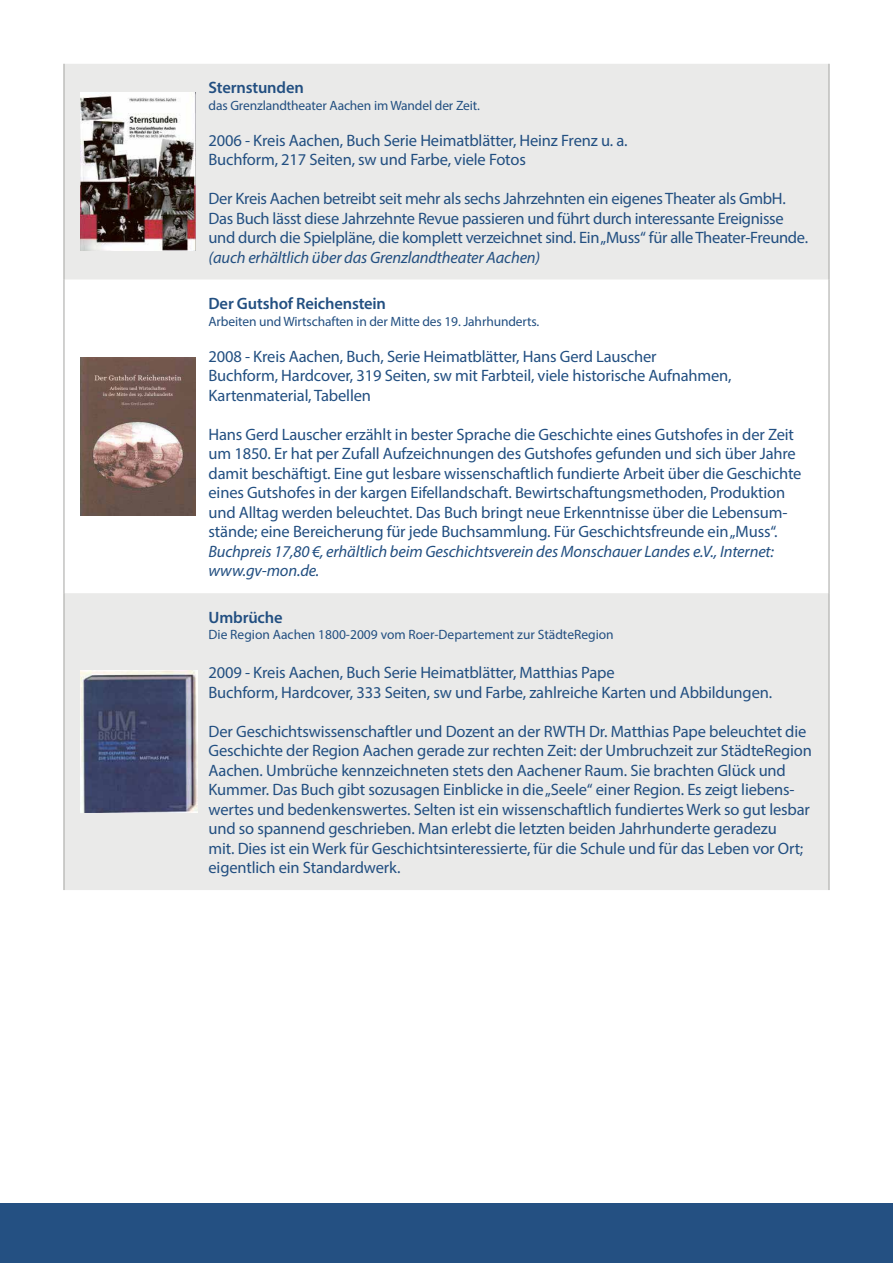
<style>
.page{position:relative;width:893px;height:1263px;background:#fff}
.page>*{position:absolute;margin:0;border:0;box-sizing:border-box;transform-origin:0 0}
.Fließtext{font:16.5px/19.5px "Myriad Pro";letter-spacing:-.01em;color:#224f81}
.Fließtext-2{font:italic 16.5px/19.5px "Myriad Pro";letter-spacing:-.01em;color:#224f81}
.Fließtext-3{font:600 16.5px "Myriad Pro";letter-spacing:-.01em;color:#224f81}
.Fließtext-4{font:13.5px "Myriad Pro";letter-spacing:-.01em;color:#224f81}
.s1{font-style:italic}
</style>
<div class="page">
<div style="left:0;top:1203px;width:893px;height:60px;background:#245082"></div>
<div style="left:65px;top:64px;width:764px;height:826px;background:#eaeae9"></div>
<svg style="left:65px;top:280px;width:764px;height:313px"></svg>
<hr style="left:64px;top:64px;width:1px;height:216px;background:#a4a4a1">
<hr style="left:64px;top:280px;width:1px;height:313px;background:#a4a4a1">
<hr style="left:64px;top:593px;width:1px;height:297px;background:#a4a4a1">
<hr style="left:829px;top:64px;width:1px;height:216px;background:#a4a4a1">
<hr style="left:829px;top:280px;width:1px;height:313px;background:#a4a4a1">
<hr style="left:829px;top:593px;width:1px;height:297px;background:#a4a4a1">
<img style="left:81px;top:93px;width:115px;height:158px">
<img style="left:81px;top:358px;width:115px;height:157px">
<img style="left:81px;top:670px;width:116px;height:143px">
<p class="Fließtext-3" style="left:209px;top:77px;width:97px">Sternstunden</p>
<p class="Fließtext-4" style="left:209px;top:97px;width:273px">das Grenzlandtheater Aachen im Wandel der Zeit.</p>
<p class="Fließtext" style="left:209px;top:130px;width:421px">2006 - Kreis Aachen, Buch Serie Heimatblätter, Heinz Frenz u. a.</p>
<p class="Fließtext" style="left:209px;top:150px;width:319px">Buchform, 217 Seiten, sw und Farbe, viele Fotos</p>
<p class="Fließtext" style="left:209px;top:189px;width:601px">Der Kreis Aachen betreibt seit mehr als sechs Jahrzehnten ein eigenes Theater als GmbH.<br>Das Buch lässt diese Jahrzehnte Revue passieren und führt durch interessante Ereignisse und durch die Spielpläne, die komplett verzeichnet sind. Ein „Muss“ für alle Theater-Freunde. <span class="s1">(auch erhältlich über das Grenzlandtheater Aachen)</span></p>
<p class="Fließtext-3" style="left:209px;top:293px;width:179px">Der Gutshof Reichenstein</p>
<p class="Fließtext-4" style="left:209px;top:313px;width:332px">Arbeiten und Wirtschaften in der Mitte des 19. Jahrhunderts.</p>
<p class="Fließtext" style="left:209px;top:346px;width:449px">2008 - Kreis Aachen, Buch, Serie Heimatblätter, Hans Gerd Lauscher</p>
<p class="Fließtext" style="left:209px;top:366px;width:525px">Buchform, Hardcover, 319 Seiten, sw mit Farbteil, viele historische Aufnahmen,</p>
<p class="Fließtext" style="left:209px;top:385px;width:164px">Kartenmaterial, Tabellen</p>
<p class="Fließtext" style="left:209px;top:424px;width:594px">Hans Gerd Lauscher erzählt in bester Sprache die Geschichte eines Gutshofes in der Zeit um 1850. Er hat per Zufall Aufzeichnungen des Gutshofes gefunden und sich über Jahre damit beschäftigt. Eine gut lesbare wissenschaftlich fundierte Arbeit über die Geschichte eines Gutshofes in der kargen Eifellandschaft. Bewirtschaftungsmethoden, Produktion und Alltag werden beleuchtet. Das Buch bringt neue Erkenntnisse über die Lebensum&shy;stände; eine Bereicherung für jede Buchsammlung. Für Geschichtsfreunde ein „Muss“.</p>
<p class="Fließtext-2" style="left:209px;top:541px;width:567px">Buchpreis 17,80 €, erhältlich beim Geschichtsverein des Monschauer Landes e.V., Internet: www.gv-mon.de.</p>
<p class="Fließtext-3" style="left:209px;top:606px;width:76px">Umbrüche</p>
<p class="Fließtext-4" style="left:209px;top:626px;width:407px">Die Region Aachen 1800-2009 vom Roer-Departement zur StädteRegion</p>
<p class="Fließtext" style="left:209px;top:662px;width:408px">2009 - Kreis Aachen, Buch Serie Heimatblätter, Matthias Pape</p>
<p class="Fließtext" style="left:209px;top:682px;width:565px">Buchform, Hardcover, 333 Seiten, sw und Farbe, zahlreiche Karten und Abbildungen.</p>
<p class="Fließtext" style="left:209px;top:721px;width:605px">Der Geschichtswissenschaftler und Dozent an der RWTH Dr. Matthias Pape beleuchtet die Geschichte der Region Aachen gerade zur rechten Zeit: der Umbruchzeit zur StädteRegion Aachen. Umbrüche kennzeichneten stets den Aachener Raum. Sie brachten Glück und Kummer. Das Buch gibt sozusagen Einblicke in die „Seele“ einer Region. Es zeigt liebens&shy;wertes und bedenkenswertes. Selten ist ein wissenschaftlich fundiertes Werk so gut lesbar und so spannend geschrieben. Man erlebt die letzten beiden Jahrhunderte geradezu<br>mit. Dies ist ein Werk für Geschichtsinteressierte, für die Schule und für das Leben vor Ort; eigentlich ein Standardwerk.</p>
</div>
